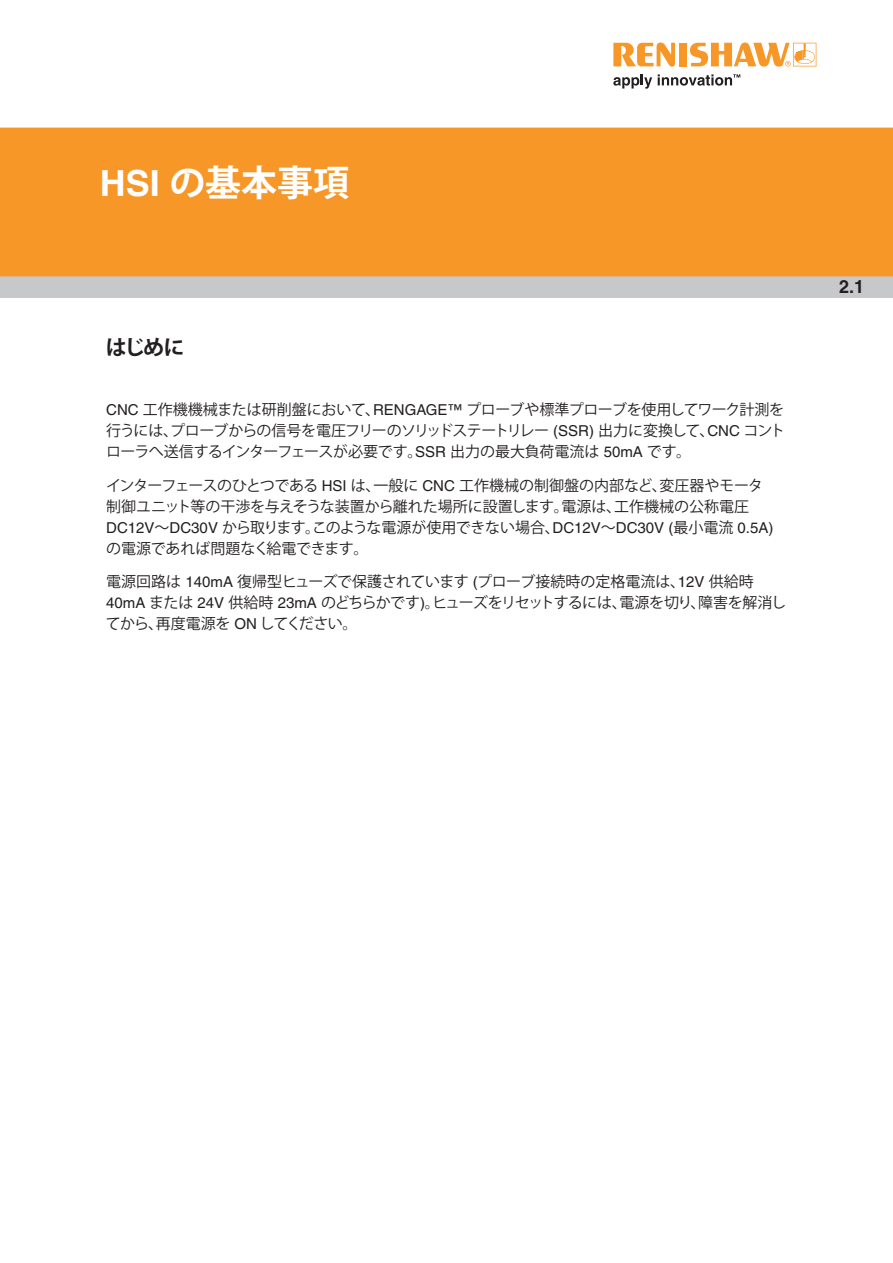
<style>
.page{position:relative;width:893px;height:1263px;background:#fff}
.page>*{position:absolute;margin:0;border:0;box-sizing:border-box;transform-origin:0 0}
.Section_Header{font:700 36px "Koz Go Std";color:#fff}
.Heading_1{font:700 21px "Koz Go Std";color:#231f20}
.t1{font:700 18px "Helvetica LT Pro";color:#231f20}
.Body_Text_10pt{font:15px/21px "Koz Go Std";letter-spacing:-.02em;color:#231f20;text-align:justify}
.Body_Text_10pt-2{font:15px/21px "Koz Go Std";color:#231f20}
.s1{font-family:"Helvetica LT Pro"}
</style>
<div class="page">
<svg style="left:613px;top:75px;width:39px;height:14px"></svg>
<svg style="left:613px;top:43px;width:62px;height:24px"></svg>
<div style="left:679px;top:43px;width:8px;height:23px;background:#f79727"></div>
<svg style="left:690px;top:43px;width:126px;height:24px"></svg>
<svg style="left:658px;top:74px;width:82px;height:12px"></svg>
<div style="left:0;top:276px;width:893px;height:22px;background:#c7c8ca"></div>
<div style="left:0;top:128px;width:893px;height:148px;background:#f79727"></div>
<p class="Section_Header" style="left:100px;top:160px;width:251px"><span class="s1">HSI</span> の基本事項</p>
<p class="Heading_1" style="left:106px;top:334px;width:80px">はじめに</p>
<p class="Body_Text_10pt" style="left:106px;top:399px;width:680px"><span class="s1">CNC</span> 工作機機械または研削盤において、<span class="s1">RENGAGE™</span> プローブや標準プローブを使用してワーク計測を行うには、プローブからの信号を電圧フリーのソリッドステートリレー <span class="s1">(SSR)</span> 出力に変換して、<span class="s1">CNC</span> コントローラへ送信するインターフェースが必要です。<span class="s1">SSR</span> 出力の最大負荷電流は <span class="s1">50mA</span> です。</p>
<p class="Body_Text_10pt-2" style="left:106px;top:475px;width:669px">インターフェースのひとつである <span class="s1">HSI</span> は、一般に <span class="s1">CNC</span> 工作機械の制御盤の内部など、変圧器やモータ制御ユニット等の干渉を与えそうな装置から離れた場所に設置します。電源は、工作機械の公称電圧<span class="s1">DC12V</span>～<span class="s1">DC30V</span> から取ります。このような電源が使用できない場合、<span class="s1">DC12V</span>～<span class="s1">DC30V (</span>最小電流 <span class="s1">0.5A)</span>の電源であれば問題なく給電できます。</p>
<p class="Body_Text_10pt" style="left:106px;top:572px;width:682px;text-align:left">電源回路は <span class="s1">140mA</span> 復帰型ヒューズで保護されています <span class="s1">(</span>プローブ接続時の定格電流は、<span class="s1">12V</span> 供給時<br><span class="s1">40mA</span> または <span class="s1">24V</span> 供給時 <span class="s1">23mA</span> のどちらかです<span class="s1">)</span>。ヒューズをリセットするには、電源を切り、障害を解消してから、再度電源を <span class="s1">ON</span> してください。</p>
<p class="t1" style="left:839px;top:275px;width:27px">2.1</p>
</div>
